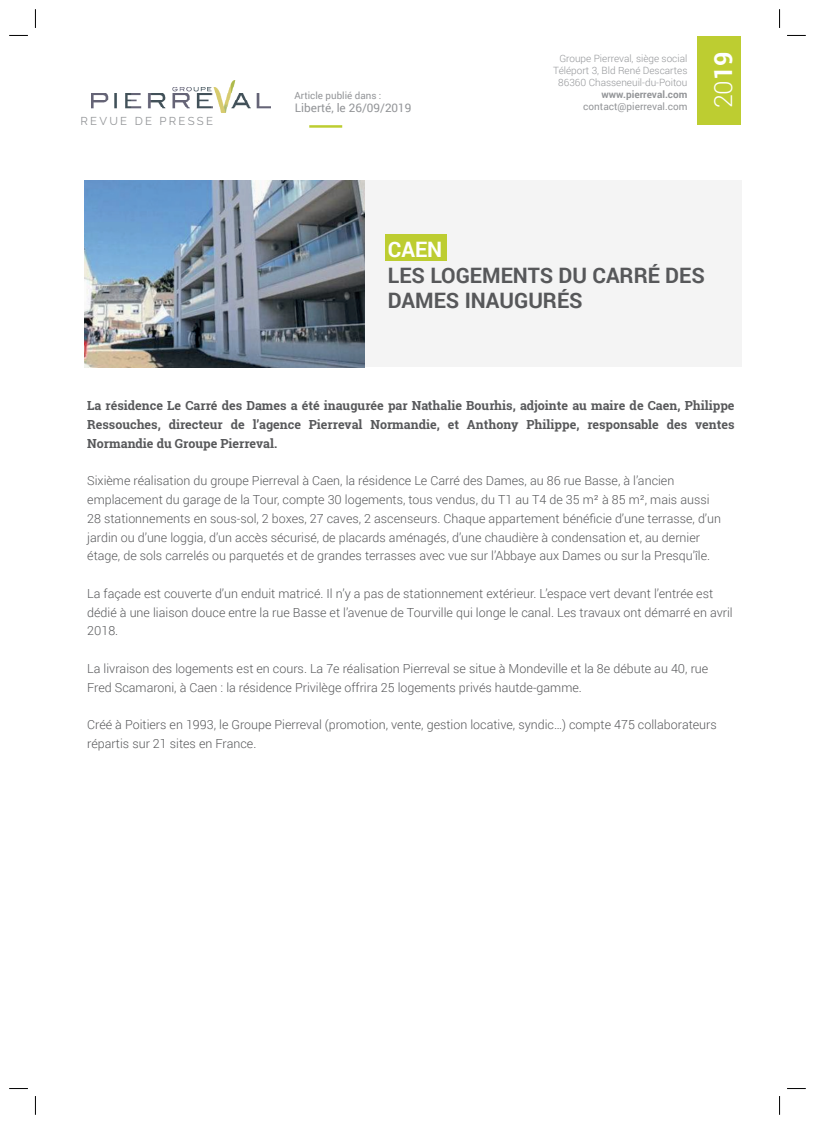
<style>
.page{position:relative;width:815px;height:1124px;background:#fff}
.page>*{position:absolute;margin:0;border:0;box-sizing:border-box;transform-origin:0 0}
.t1{font:300 25px "Roboto";color:#fff}
.t2{font:700 21.25px/25.5px "Roboto";color:#57585a}
.t3{font:700 21.25px "Roboto";color:#fff}
.t4{font:300 12.5px/18.8px "Roboto";color:#57585a}
.t5{font:700 12.5px/18.8px "Roboto Slab";color:#57585a;text-align:justify}
.t6{font:11.75px "Roboto";color:#939598}
.t7{font:11.38px "Raleway";letter-spacing:.2em;color:#939598}
.t8{font:300 10px/12px "Roboto";color:#939598;text-align:right}
.t9{font:10px "Roboto";color:#939598}
.t10{font:700 10px "Roboto";color:#939598}
.t11{font:9.75px "Roboto";color:#939598}
.s1{font-weight:700}
</style>
<div class="page">
<img style="left:92px;top:80px;width:178px;height:32px">
<div style="left:697px;top:36px;width:44px;height:88px;background:#bdcd31"></div>
<hr style="left:309px;top:125px;width:33px;height:3px;background:#bdcd31">
<div style="left:365px;top:181px;width:377px;height:186px;background:#f4f4f4"></div>
<div style="left:385px;top:235px;width:62px;height:26px;background:#bdcd31"></div>
<img style="left:84px;top:181px;width:281px;height:186px">
<svg style="left:9px;top:35px;width:19px;height:1px"></svg>
<svg style="left:787px;top:35px;width:19px;height:1px"></svg>
<svg style="left:9px;top:1088px;width:19px;height:1px"></svg>
<svg style="left:787px;top:1088px;width:19px;height:1px"></svg>
<svg style="left:35px;top:9px;width:1px;height:19px"></svg>
<svg style="left:35px;top:1096px;width:1px;height:18px"></svg>
<svg style="left:779px;top:9px;width:1px;height:19px"></svg>
<svg style="left:779px;top:1096px;width:1px;height:18px"></svg>
<p class="t7" style="left:80px;top:114px;width:134px">REVUE DE PRESSE</p>
<p class="t11" style="left:295px;top:89px;width:88px">Article publié dans :</p>
<p class="t6" style="left:295px;top:99px;width:118px">Liberté, le 26/09/2019</p>
<p class="t8" style="left:553px;top:52px;width:136px">Groupe Pierreval, siège social<br>Téléport 3, Bld René Descartes<br>86360 Chasseneuil-du-Poitou</p>
<p class="t10" style="left:601px;top:87px;width:87px">www.pierreval.com</p>
<p class="t9" style="left:583px;top:99px;width:106px">contact@pierreval.com</p>
<h1 class="t1" style="left:706px;top:108px;width:59px;rotate:-90deg">20<span class="s1">19</span></h1>
<h2 class="t3" style="left:388px;top:234px;width:56px">CAEN</h2>
<h2 class="t2" style="left:388px;top:261px;width:318px">LES LOGEMENTS DU CARRÉ DES<br>DAMES INAUGURÉS</h2>
<p class="t5" style="left:87px;top:396px;width:649px">La résidence Le Carré des Dames a été inaugurée par Nathalie Bourhis, adjointe au maire de Caen, Philippe Ressouches, directeur de l’agence Pierreval Normandie, et Anthony Philippe, responsable des ventes Normandie du Groupe Pierreval.</p>
<p class="t4" style="left:87px;top:471px;width:635px">Sixième réalisation du groupe Pierreval à Caen, la résidence Le Carré des Dames, au 86 rue Basse, à l’ancien emplacement du garage de la Tour, compte 30 logements, tous vendus, du T1 au T4 de 35 m² à 85 m², mais aussi 28 stationnements en sous-sol, 2 boxes, 27 caves, 2 ascenseurs. Chaque appartement bénéficie d’une terrasse, d’un jardin ou d’une loggia, d’un accès sécurisé, de placards aménagés, d’une chaudière à condensation et, au dernier étage, de sols carrelés ou parquetés et de grandes terrasses avec vue sur l’Abbaye aux Dames ou sur la Presqu’île.</p>
<p class="t4" style="left:87px;top:583px;width:647px">La façade est couverte d’un enduit matricé. Il n’y a pas de stationnement extérieur. L’espace vert devant l’entrée est dédié à une liaison douce entre la rue Basse et l’avenue de Tourville qui longe le canal. Les travaux ont démarré en avril<br>2018.</p>
<p class="t4" style="left:87px;top:658px;width:623px">La livraison des logements est en cours. La 7e réalisation Pierreval se situe à Mondeville et la 8e débute au 40, rue<br>Fred Scamaroni, à Caen : la résidence Privilège offrira 25 logements privés hautde-gamme.</p>
<p class="t4" style="left:87px;top:714px;width:631px">Créé à Poitiers en 1993, le Groupe Pierreval (promotion, vente, gestion locative, syndic…) compte 475 collaborateurs répartis sur 21 sites en France.</p>
</div>
